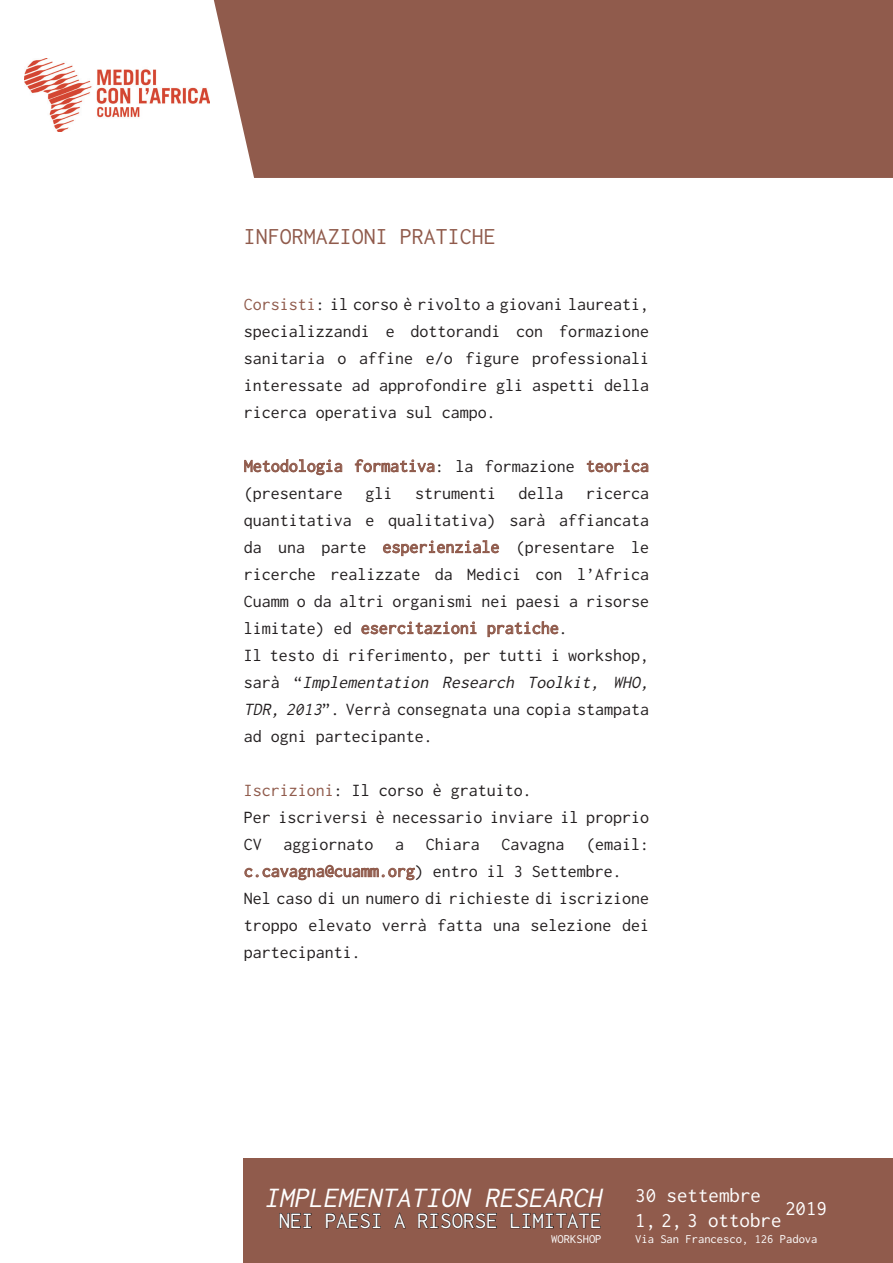
<style>
.page{position:relative;width:893px;height:1263px;background:#fff}
.page>*{position:absolute;margin:0;border:0;box-sizing:border-box;transform-origin:0 0}
.t1{font:italic 29.4px "Inconsolata";color:#fff}
.t2{font:24px "Inconsolata";color:#905b4c}
.t3{font:23.1px "Inconsolata";color:#fff}
.t4{font:21px "Inconsolata";color:#fff}
.t5{font:18px/27px "Inconsolata";color:#231f20;text-align:justify}
.t6{font:18px/27px "Inconsolata";color:#905b4c}
.t7{font:12.6px "Inconsolata";color:#fff}
.s1{color:#905b4c}
.s2{color:#231f20}
.s3{font-style:italic}
</style>
<div class="page">
<svg style="left:244px;top:459px;width:98px;height:16px"></svg>
<svg style="left:355px;top:459px;width:80px;height:13px"></svg>
<svg style="left:587px;top:459px;width:61px;height:13px"></svg>
<svg style="left:383px;top:540px;width:116px;height:16px"></svg>
<svg style="left:361px;top:621px;width:116px;height:13px"></svg>
<svg style="left:487px;top:621px;width:72px;height:16px"></svg>
<svg style="left:244px;top:865px;width:171px;height:15px"></svg>
<div style="left:244px;top:1159px;width:649px;height:104px;background:#905b4c"></div>
<svg style="left:280px;top:1213px;width:31px;height:15px"></svg>
<svg style="left:326px;top:1213px;width:54px;height:15px"></svg>
<svg style="left:394px;top:1213px;width:11px;height:15px"></svg>
<svg style="left:418px;top:1213px;width:79px;height:15px"></svg>
<svg style="left:511px;top:1213px;width:89px;height:15px"></svg>
<img style="left:24px;top:58px;width:186px;height:74px">
<div style="left:214px;top:0;width:679px;height:178px;background:#905b4c"></div>
<p class="t2" style="left:244px;top:224px;width:253px">INFORMAZIONI PRATICHE</p>
<p class="t5" style="left:244px;top:290px;width:407px"><span class="s1">Corsisti</span>: il corso è rivolto a giovani laureati, specializzandi e dottorandi con formazione sanitaria o affine e/o figure professionali interessate ad approfondire gli aspetti della ricerca operativa sul campo.</p>
<p class="t6" style="left:244px;top:452px;width:407px">Metodologia formativa<span class="s2">: la formazione</span> teorica <span class="s2">(presentare</span></p>
<p class="t5" style="left:365px;top:479px;width:28px">gli</p>
<p class="t5" style="left:415px;top:479px;width:82px">strumenti</p>
<p class="t5" style="left:518px;top:479px;width:46px">della</p>
<p class="t5" style="left:244px;top:479px;width:407px;text-indent:342px">ricerca quantitativa e qualitativa) sarà affiancata da una parte <span class="s1">esperienziale</span> (presentare le ricerche realizzate da Medici con l’Africa Cuamm o da altri organismi nei paesi a risorse limitate) ed <span class="s1">esercitazioni pratiche</span>.</p>
<p class="t5" style="left:244px;top:641px;width:410px;text-align:left">Il testo di riferimento, per tutti i workshop, s a r à “ <span class="s3">Implementation Research Toolkit, WHO, TDR, 2013</span>”. Verrà consegnata una copia stampata ad ogni partecipante.</p>
<p class="t5" style="left:244px;top:776px;width:289px"><span class="s1">Iscrizioni</span>: Il corso è gratuito.</p>
<p class="t5" style="left:244px;top:803px;width:407px">Per iscriversi è necessario inviare il proprio CV aggiornato a Chiara Cavagna (email: <span class="s1">c.cavagna@cuamm.org</span>) entro il 3 Settembre.</p>
<p class="t5" style="left:244px;top:884px;width:407px">Nel caso di un numero di richieste di iscrizione troppo elevato verrà fatta una selezione dei partecipanti.</p>
<p class="t1" style="left:264px;top:1182px;width:345px">IMPLEMENTATION RESEARCH</p>
<p class="t3" style="left:279px;top:1208px;width:324px">NEI PAESI A RISORSE LIMITATE</p>
<p class="t7" style="left:551px;top:1232px;width:52px">WORKSHOP</p>
<p class="t4" style="left:635px;top:1185px;width:127px">30 settembre</p>
<p class="t4" style="left:635px;top:1210px;width:148px">1, 2, 3 ottobre</p>
<p class="t7" style="left:635px;top:1232px;width:184px">Via San Francesco, 126 Padova</p>
<p class="t4" style="left:785px;top:1198px;width:43px">2019</p>
</div>
